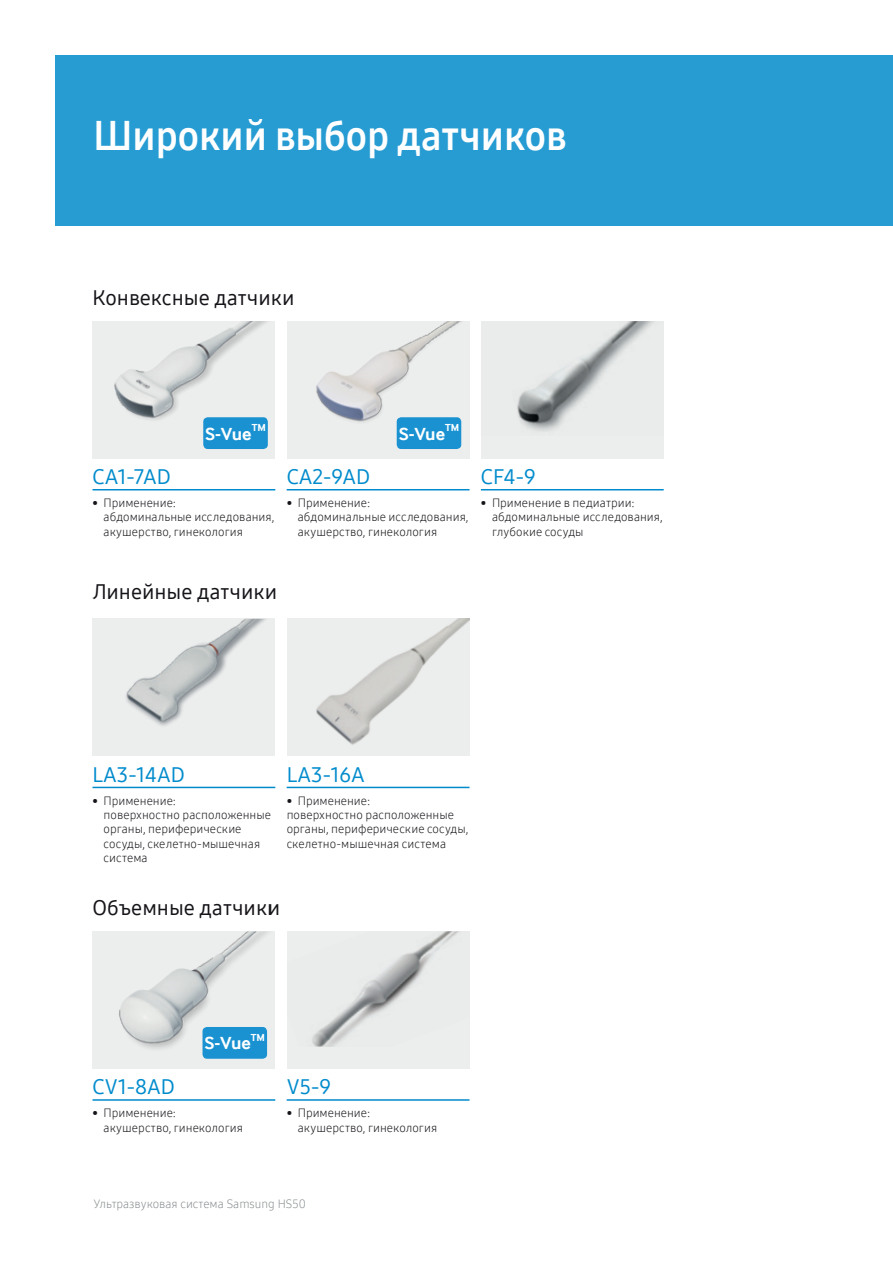
<style>
.page{position:relative;width:893px;height:1263px;background:#fff}
.page>*{position:absolute;margin:0;border:0;box-sizing:border-box;transform-origin:0 0}
.t1{font:40.5px "Samsung One 700";color:#fff;scale:.96 1}
.t2{font:21px "Samsung One 500";color:#171419}
.t3{font:21px "Samsung One 500";color:#008bcc}
.t4{font:700 18px "Samsung Inter Face";letter-spacing:-.015em;color:#fff}
.t5{font:12px/14.4px "Samsung One 300";letter-spacing:.005em;color:#171419}
.t6{font:12px "Samsung One 300";color:#898e91}
.t7{font:700 10.5px "Samsung Inter Face";color:#fff}
</style>
<div class="page">
<div style="left:92px;top:321px;width:183px;height:137px;background:#eceded"></div>
<img style="left:114px;top:321px;width:153px;height:99px">
<div style="left:287px;top:321px;width:182px;height:137px;background:#eceded"></div>
<div style="left:481px;top:321px;width:183px;height:137px;background:#eceded"></div>
<img style="left:316px;top:321px;width:146px;height:116px">
<hr style="left:92px;top:489px;width:183px;height:1px;background:#008bcc">
<hr style="left:287px;top:489px;width:182px;height:1px;background:#008bcc">
<hr style="left:481px;top:489px;width:183px;height:1px;background:#008bcc">
<img style="left:517px;top:321px;width:137px;height:111px">
<div style="left:287px;top:619px;width:182px;height:137px;background:#eceded"></div>
<hr style="left:92px;top:787px;width:183px;height:1px;background:#008bcc">
<hr style="left:287px;top:787px;width:182px;height:1px;background:#008bcc">
<img style="left:316px;top:619px;width:153px;height:126px">
<div style="left:287px;top:931px;width:182px;height:137px;background:#eceded"></div>
<hr style="left:287px;top:1099px;width:182px;height:2px;background:#008bcc">
<img style="left:312px;top:931px;width:147px;height:116px">
<div style="left:203px;top:417px;width:65px;height:32px;background:#1a92d2;border-radius:5px"></div>
<div style="left:397px;top:417px;width:64px;height:32px;background:#1a92d2;border-radius:5px"></div>
<div style="left:92px;top:931px;width:183px;height:137px;background:#eceded"></div>
<hr style="left:92px;top:1099px;width:183px;height:2px;background:#008bcc">
<img style="left:119px;top:931px;width:149px;height:124px">
<div style="left:203px;top:1027px;width:64px;height:32px;background:#1a92d2;border-radius:5px"></div>
<div style="left:55px;top:55px;width:838px;height:170px;background:#279cd3"></div>
<div style="left:92px;top:619px;width:183px;height:137px;background:#eceded"></div>
<img style="left:126px;top:619px;width:140px;height:107px">
<h1 class="t1" style="left:94px;top:109px;width:494px">Широкий выбор датчиков</h1>
<h2 class="t2" style="left:92px;top:283px;width:204px">Конвексные датчики</h2>
<h3 class="t4" style="left:205px;top:423px;width:48px">S-Vue</h3>
<p class="t7" style="left:252px;top:421px;width:16px">TM</p>
<h3 class="t4" style="left:399px;top:423px;width:48px">S-Vue</h3>
<p class="t7" style="left:445px;top:421px;width:16px">TM</p>
<h2 class="t3" style="left:92px;top:462px;width:80px">CA1-7AD</h2>
<p class="t5" style="left:104px;top:495px;width:172px;text-indent:-11px">• Применение:<br>абдоминальные исследования, акушерство, гинекология</p>
<h2 class="t3" style="left:287px;top:462px;width:85px">CA2-9AD</h2>
<p class="t5" style="left:298px;top:495px;width:172px;text-indent:-11px">• Применение:<br>абдоминальные исследования, акушерство, гинекология</p>
<h2 class="t3" style="left:481px;top:462px;width:56px">CF4-9</h2>
<p class="t5" style="left:492px;top:495px;width:172px;text-indent:-11px">• Применение в педиатрии: абдоминальные исследования, глубокие сосуды</p>
<h2 class="t2" style="left:92px;top:577px;width:186px">Линейные датчики</h2>
<h2 class="t3" style="left:92px;top:760px;width:94px">LA3-14AD</h2>
<p class="t5" style="left:104px;top:793px;width:169px;text-indent:-11px">• Применение:<br>поверхностно расположенные органы, периферические сосуды, скелетно-мышечная система</p>
<h2 class="t3" style="left:287px;top:760px;width:79px">LA3-16A</h2>
<p class="t5" style="left:287px;top:793px;width:183px">• Применение:<br>поверхностно расположенные органы, периферические сосуды, скелетно-мышечная система</p>
<h2 class="t2" style="left:92px;top:894px;width:189px">Объемные датчики</h2>
<h3 class="t4" style="left:204px;top:1033px;width:48px">S-Vue</h3>
<p class="t7" style="left:251px;top:1031px;width:16px">TM</p>
<h2 class="t3" style="left:92px;top:1073px;width:84px">CV1-8AD</h2>
<p class="t5" style="left:104px;top:1105px;width:141px;text-indent:-11px">• Применение: акушерство, гинекология</p>
<h2 class="t3" style="left:287px;top:1073px;width:46px">V5-9</h2>
<p class="t5" style="left:298px;top:1105px;width:141px;text-indent:-11px">• Применение: акушерство, гинекология</p>
<p class="t6" style="left:94px;top:1195px;width:214px">Ультразвуковая система Samsung HS50</p>
</div>
